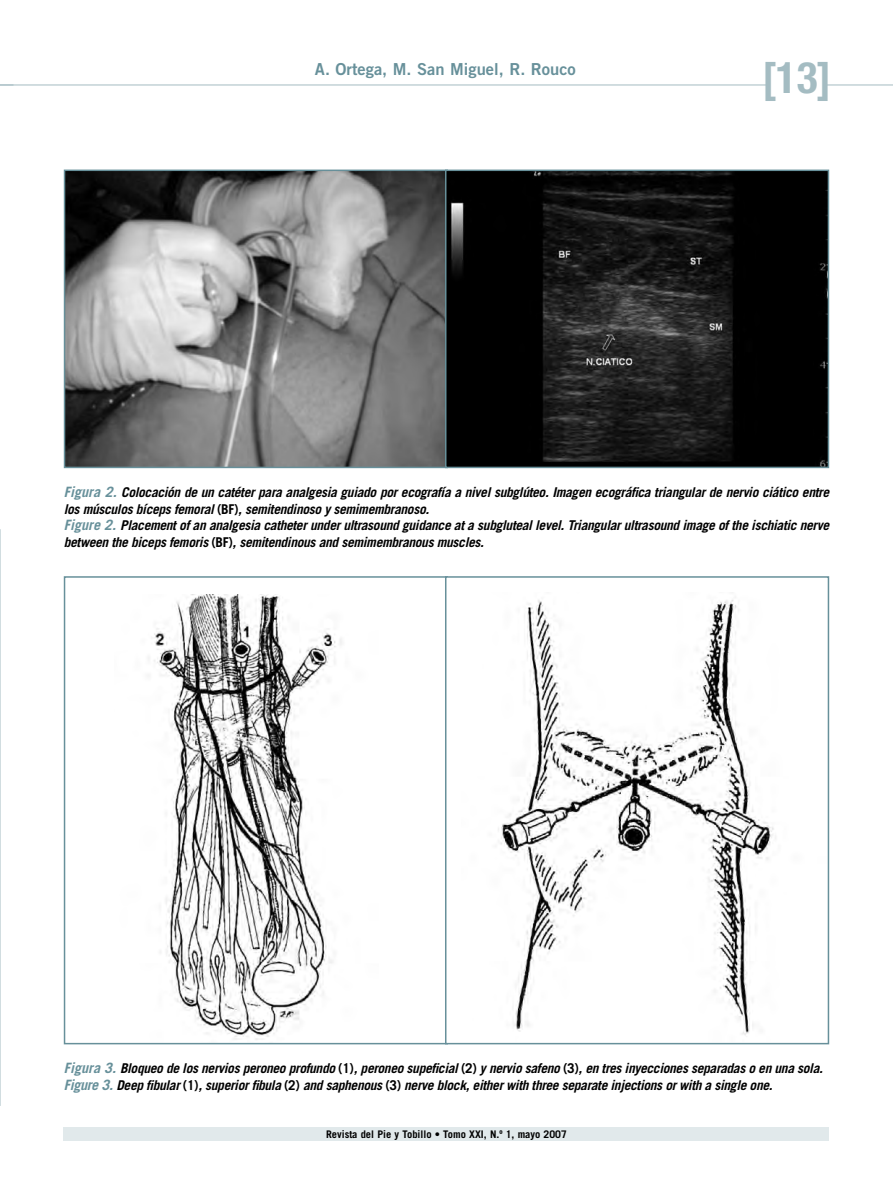
<style>
.page{position:relative;width:893px;height:1191px;background:#fff}
.page>*{position:absolute;margin:0;border:0;box-sizing:border-box;transform-origin:0 0}
.t1{font:700 condensed 43.5px "Helvetica Neue";color:#a4bcc2}
.t2{font:16.5px "Trade Gothic Bold Two";color:#67909a}
._08_01-Pie_de_figura{font:italic 700 13.5px/16.5px "Trade Gothic";letter-spacing:-.025em;color:#000}
.t3{font:700 10.5px "Trade Gothic";color:#000}
.s1{font-size:14.25px;color:#67909a}
.s2{font-style:normal}
</style>
<div class="page">
<hr style="left:0;top:529px;width:1px;height:577px;background:#a4bcc2">
<hr style="left:0;top:85px;width:770px;height:1px;background:#a4bcc2">
<hr style="left:826px;top:85px;width:67px;height:1px;background:#a4bcc2">
<div style="left:64px;top:1127px;width:765px;height:13px;background:#e1e9eb"></div>
<img style="left:67px;top:173px;width:759px;height:292px">
<div style="left:64px;top:170px;width:384px;height:298px;border:2px solid #67909a"></div>
<div style="left:445px;top:170px;width:384px;height:298px;border:2px solid #67909a"></div>
<img style="left:148px;top:595px;width:194px;height:445px">
<div style="left:64px;top:576px;width:384px;height:468px;border:2px solid #67909a"></div>
<img style="left:498px;top:600px;width:278px;height:435px">
<div style="left:445px;top:576px;width:384px;height:468px;border:2px solid #67909a"></div>
<p class="t2" style="left:315px;top:59px;width:262px">A. Ortega, M. San Miguel, R. Rouco</p>
<h1 class="t1" style="left:762px;top:51px;width:71px">[13]</h1>
<p class="_08_01-Pie_de_figura" style="left:64px;top:484px;width:767px"><span class="s1">Figura 2.</span> Colocación de un catéter para analgesia guiado por ecografía a nivel subglúteo. Imagen ecográfica triangular de nervio ciático entre los músculos bíceps femoral <span class="s2">(BF)</span>, semitendinoso y semimembranoso.</p>
<p class="_08_01-Pie_de_figura" style="left:64px;top:517px;width:767px"><span class="s1">Figure 2.</span> Placement of an analgesia catheter under ultrasound guidance at a subgluteal level. Triangular ultrasound image of the ischiatic nerve between the biceps femoris <span class="s2">(BF)</span>, semitendinous and semimembranous muscles.</p>
<p class="_08_01-Pie_de_figura" style="left:64px;top:1060px;width:760px"><span class="s1">Figura 3.</span> Bloqueo de los nervios peroneo profundo <span class="s2">(1)</span>, peroneo supeficial <span class="s2">(2)</span> y nervio safeno <span class="s2">(3)</span>, en tres inyecciones separadas o en una sola.</p>
<p class="_08_01-Pie_de_figura" style="left:64px;top:1076px;width:710px"><span class="s1">Figure 3.</span> Deep fibular <span class="s2">(1)</span>, superior fibula <span class="s2">(2)</span> and saphenous <span class="s2">(3)</span> nerve block, either with three separate injections or with a single one.</p>
<p class="t3" style="left:326px;top:1127px;width:242px">Revista del Pie y Tobillo • Tomo XXI, N.º 1, mayo 2007</p>
</div>
